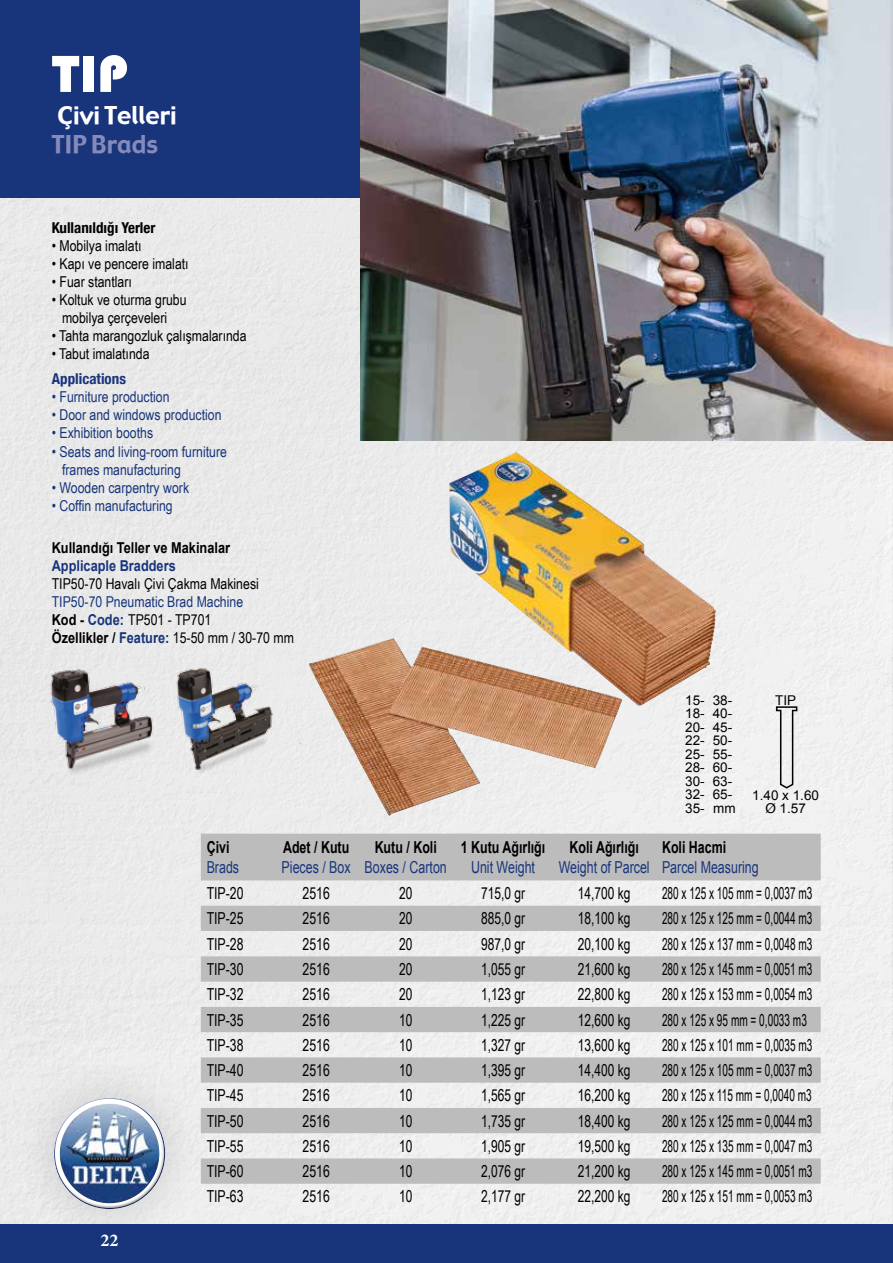
<style>
.page{position:relative;width:893px;height:1263px;background:#fff}
.page>*{position:absolute;margin:0;border:0;box-sizing:border-box;transform-origin:0 0}
.t1{font:54px "Bauhaus 93";color:#fff}
.t2{font:24px "Gadget";color:#fff}
.t3{font:24px "Gadget";color:#858aba}
.t4{font:700 18px "Minion Pro";color:#fff}
.t5{font:16.5px "Arial Narrow";color:#000;scale:.75 1}
.t6{font:16.5px "Arial Narrow";color:#000;scale:.89 1}
.t7{font:16.5px "Arial Narrow";color:#000;scale:.91 1}
.t8{font:16.5px "Arial";color:#18357c;scale:.75 1}
.t9{font:700 16.5px "Arial";color:#000;scale:.75 1}
.t10{font:15px/18px "Arial Narrow";color:#18357c}
.t11{font:15px/18px "Arial Narrow";color:#000}
.t12{font:700 15px "Arial";color:#000;scale:.85 1}
.t13{font:700 condensed 15px "Helvetica Neue";color:#000}
.t14{font:700 15px "Arial";color:#18357c;scale:.85 1}
.t15{font:700 condensed 15px "Helvetica Neue";color:#18357c}
.t16{font:13.5px/13.5px "Arial";color:#000;text-align:center}
.s1{font-family:"Arial";font-weight:700;color:#000}
.s2{font-family:"Arial";font-weight:700}
.s3{color:#000}
.s4{font-family:"Helvetica"}
</style>
<div class="page">
<div style="left:0;top:198px;width:879px;height:1027px;background:#ebebeb"></div>
<div style="left:0;top:1225px;width:893px;height:38px;background:#18357c"></div>
<div style="left:12px;top:1056px;width:195px;height:194px;background:#000;opacity:.15"></div>
<div style="left:53px;top:1096px;width:108px;height:85px;background:#fff;opacity:.75"></div>
<div style="left:56px;top:1115px;width:111px;height:96px;background:#000;opacity:.37"></div>
<img style="left:60px;top:1103px;width:99px;height:100px;border-radius:50px">
<svg style="left:201px;top:834px;width:620px;height:350px;fill:#bcbcbc"></svg>
<div style="left:201px;top:906px;width:620px;height:25px;background:#bcbcbc"></div>
<img style="left:46px;top:667px;width:116px;height:110px">
<img style="left:309px;top:638px;width:312px;height:177px">
<img style="left:172px;top:663px;width:104px;height:110px">
<div style="left:0;top:0;width:363px;height:198px;background:#18357c"></div>
<img style="left:360px;top:0;width:533px;height:440px">
<img style="left:449px;top:452px;width:268px;height:254px">
<svg style="left:775px;top:706px;width:23px;height:83px"></svg>
<h1 class="t1" style="left:52px;top:43px;width:78px">TIP</h1>
<h2 class="t2" style="left:58px;top:100px;width:121px">Çivi Telleri</h2>
<h2 class="t3" style="left:52px;top:129px;width:108px">TIP Brads</h2>
<p class="t13" style="left:52px;top:219px;width:105px">Kullanıldığı Yerler</p>
<p class="t11" style="left:52px;top:237px;width:91px">• Mobilya imalatı</p>
<p class="t11" style="left:52px;top:255px;width:138px">• Kapı ve pencere imalatı</p>
<p class="t11" style="left:52px;top:273px;width:82px">• Fuar stantları</p>
<p class="t11" style="left:62px;top:291px;width:126px;text-indent:-10px">• Koltuk ve oturma grubu mobilya çerçeveleri</p>
<p class="t11" style="left:52px;top:327px;width:196px">• Tahta marangozluk çalışmalarında</p>
<p class="t11" style="left:52px;top:345px;width:99px">• Tabut imalatında</p>
<p class="t15" style="left:52px;top:370px;width:76px">Applications</p>
<p class="t10" style="left:52px;top:388px;width:119px">• Furniture production</p>
<p class="t10" style="left:52px;top:406px;width:171px">• Door and windows production</p>
<p class="t10" style="left:52px;top:424px;width:103px">• Exhibition booths</p>
<p class="t10" style="left:62px;top:442px;width:166px;text-indent:-10px">• Seats and living-room furniture frames manufacturing</p>
<p class="t10" style="left:52px;top:478px;width:139px">• Wooden carpentry work</p>
<p class="t10" style="left:52px;top:496px;width:123px">• Coffin manufacturing</p>
<p class="t12" style="left:52px;top:540px;width:211px">Kullandığı Teller ve Makinalar</p>
<p class="t14" style="left:52px;top:558px;width:147px">Applicaple Bradders</p>
<p class="t11" style="left:52px;top:575px;width:209px">TIP50-70 Havalı Çivi Çakma Makinesi</p>
<p class="t10" style="left:52px;top:593px;width:244px">TIP50-70 Pneumatic Brad Machine<br><span class="s1">Kod -</span> <span class="s2">Code:</span> <span class="s3">TP501 - TP701<br></span><span class="s1">Özellikler /</span> <span class="s2">Feature:</span> <span class="s3">15-50 mm / 30-70 mm</span></p>
<p class="t9" style="left:207px;top:838px;width:32px">Çivi</p>
<p class="t8" style="left:207px;top:858px;width:45px">Brads</p>
<p class="t9" style="left:283px;top:838px;width:90px">Adet / Kutu</p>
<p class="t8" style="left:282px;top:858px;width:94px">Pieces / Box</p>
<p class="t9" style="left:375px;top:838px;width:84px">Kutu / Koli</p>
<p class="t8" style="left:365px;top:858px;width:111px">Boxes / Carton</p>
<p class="t9" style="left:461px;top:838px;width:114px">1 Kutu Ağırlığı</p>
<p class="t8" style="left:471px;top:858px;width:87px">Unit Weight</p>
<p class="t9" style="left:570px;top:838px;width:94px">Koli Ağırlığı</p>
<p class="t8" style="left:559px;top:858px;width:123px">Weight of Parcel</p>
<p class="t16" style="left:685px;top:693px;width:52px;text-align:left">15-<br>18-<br>20-<br>22-<br>25-<br>28-<br>30-<br>32-<br>35- mm</p>
<p class="t16" style="left:713px;top:693px;width:21px;text-align:justify">38- 40- 45- 50- 55- 60- 63- 65-</p>
<p class="t16" style="left:775px;top:693px;width:23px">TIP</p>
<p class="t16" style="left:752px;top:788px;width:68px">1.40 x 1.60<br><span class="s4">Ø</span> 1.57</p>
<p class="t9" style="left:662px;top:838px;width:87px">Koli Hacmi</p>
<p class="t8" style="left:662px;top:858px;width:130px">Parcel Measuring</p>
<p class="t4" style="left:101px;top:1227px;width:19px">22</p>
<p class="t7" style="left:207px;top:884px;width:42px">TIP-20</p>
<p class="t7" style="left:302px;top:884px;width:32px">2516</p>
<p class="t6" style="left:399px;top:884px;width:16px">20</p>
<p class="t6" style="left:481px;top:884px;width:51px">715,0 gr</p>
<p class="t6" style="left:578px;top:884px;width:61px">14,700 kg</p>
<p class="t5" style="left:662px;top:884px;width:202px">280 x 125 x 105 mm = 0,0037 m3</p>
<p class="t7" style="left:207px;top:909px;width:42px">TIP-25</p>
<p class="t7" style="left:302px;top:909px;width:32px">2516</p>
<p class="t6" style="left:399px;top:909px;width:16px">20</p>
<p class="t6" style="left:481px;top:909px;width:51px">885,0 gr</p>
<p class="t6" style="left:578px;top:909px;width:61px">18,100 kg</p>
<p class="t5" style="left:662px;top:909px;width:202px">280 x 125 x 125 mm = 0,0044 m3</p>
<p class="t7" style="left:207px;top:934px;width:42px">TIP-28</p>
<p class="t7" style="left:302px;top:934px;width:32px">2516</p>
<p class="t6" style="left:399px;top:934px;width:16px">20</p>
<p class="t6" style="left:481px;top:934px;width:51px">987,0 gr</p>
<p class="t6" style="left:578px;top:934px;width:61px">20,100 kg</p>
<p class="t5" style="left:662px;top:934px;width:202px">280 x 125 x 137 mm = 0,0048 m3</p>
<p class="t7" style="left:207px;top:960px;width:42px">TIP-30</p>
<p class="t7" style="left:302px;top:960px;width:32px">2516</p>
<p class="t6" style="left:399px;top:960px;width:16px">20</p>
<p class="t6" style="left:481px;top:960px;width:51px">1,055 gr</p>
<p class="t6" style="left:578px;top:960px;width:61px">21,600 kg</p>
<p class="t5" style="left:662px;top:960px;width:202px">280 x 125 x 145 mm = 0,0051 m3</p>
<p class="t7" style="left:207px;top:985px;width:42px">TIP-32</p>
<p class="t7" style="left:302px;top:985px;width:32px">2516</p>
<p class="t6" style="left:399px;top:985px;width:16px">20</p>
<p class="t6" style="left:481px;top:985px;width:51px">1,123 gr</p>
<p class="t6" style="left:578px;top:985px;width:61px">22,800 kg</p>
<p class="t5" style="left:662px;top:985px;width:202px">280 x 125 x 153 mm = 0,0054 m3</p>
<p class="t7" style="left:207px;top:1010px;width:42px">TIP-35</p>
<p class="t7" style="left:302px;top:1010px;width:32px">2516</p>
<p class="t6" style="left:399px;top:1010px;width:16px">10</p>
<p class="t6" style="left:481px;top:1010px;width:51px">1,225 gr</p>
<p class="t6" style="left:578px;top:1010px;width:61px">12,600 kg</p>
<p class="t5" style="left:662px;top:1010px;width:195px">280 x 125 x 95 mm = 0,0033 m3</p>
<p class="t7" style="left:207px;top:1035px;width:42px">TIP-38</p>
<p class="t7" style="left:302px;top:1035px;width:32px">2516</p>
<p class="t6" style="left:399px;top:1035px;width:16px">10</p>
<p class="t6" style="left:481px;top:1035px;width:51px">1,327 gr</p>
<p class="t6" style="left:578px;top:1035px;width:61px">13,600 kg</p>
<p class="t5" style="left:662px;top:1035px;width:202px">280 x 125 x 101 mm = 0,0035 m3</p>
<p class="t7" style="left:207px;top:1061px;width:42px">TIP-40</p>
<p class="t7" style="left:302px;top:1061px;width:32px">2516</p>
<p class="t6" style="left:399px;top:1061px;width:16px">10</p>
<p class="t6" style="left:481px;top:1061px;width:51px">1,395 gr</p>
<p class="t6" style="left:578px;top:1061px;width:61px">14,400 kg</p>
<p class="t5" style="left:662px;top:1061px;width:202px">280 x 125 x 105 mm = 0,0037 m3</p>
<p class="t7" style="left:207px;top:1086px;width:42px">TIP-45</p>
<p class="t7" style="left:302px;top:1086px;width:32px">2516</p>
<p class="t6" style="left:399px;top:1086px;width:16px">10</p>
<p class="t6" style="left:481px;top:1086px;width:51px">1,565 gr</p>
<p class="t6" style="left:578px;top:1086px;width:61px">16,200 kg</p>
<p class="t5" style="left:662px;top:1086px;width:201px">280 x 125 x 115 mm = 0,0040 m3</p>
<p class="t7" style="left:207px;top:1111px;width:42px">TIP-50</p>
<p class="t7" style="left:302px;top:1111px;width:32px">2516</p>
<p class="t6" style="left:399px;top:1111px;width:16px">10</p>
<p class="t6" style="left:481px;top:1111px;width:51px">1,735 gr</p>
<p class="t6" style="left:578px;top:1111px;width:61px">18,400 kg</p>
<p class="t5" style="left:662px;top:1111px;width:202px">280 x 125 x 125 mm = 0,0044 m3</p>
<p class="t7" style="left:207px;top:1136px;width:42px">TIP-55</p>
<p class="t7" style="left:302px;top:1136px;width:32px">2516</p>
<p class="t6" style="left:399px;top:1136px;width:16px">10</p>
<p class="t6" style="left:481px;top:1136px;width:51px">1,905 gr</p>
<p class="t6" style="left:578px;top:1136px;width:61px">19,500 kg</p>
<p class="t5" style="left:662px;top:1136px;width:202px">280 x 125 x 135 mm = 0,0047 m3</p>
<p class="t7" style="left:207px;top:1162px;width:42px">TIP-60</p>
<p class="t7" style="left:302px;top:1162px;width:32px">2516</p>
<p class="t6" style="left:399px;top:1162px;width:16px">10</p>
<p class="t6" style="left:481px;top:1162px;width:51px">2,076 gr</p>
<p class="t6" style="left:578px;top:1162px;width:61px">21,200 kg</p>
<p class="t5" style="left:662px;top:1162px;width:202px">280 x 125 x 145 mm = 0,0051 m3</p>
<p class="t7" style="left:207px;top:1187px;width:42px">TIP-63</p>
<p class="t7" style="left:302px;top:1187px;width:32px">2516</p>
<p class="t6" style="left:399px;top:1187px;width:16px">10</p>
<p class="t6" style="left:481px;top:1187px;width:51px">2,177 gr</p>
<p class="t6" style="left:578px;top:1187px;width:61px">22,200 kg</p>
<p class="t5" style="left:662px;top:1187px;width:202px">280 x 125 x 151 mm = 0,0053 m3</p>
</div>
